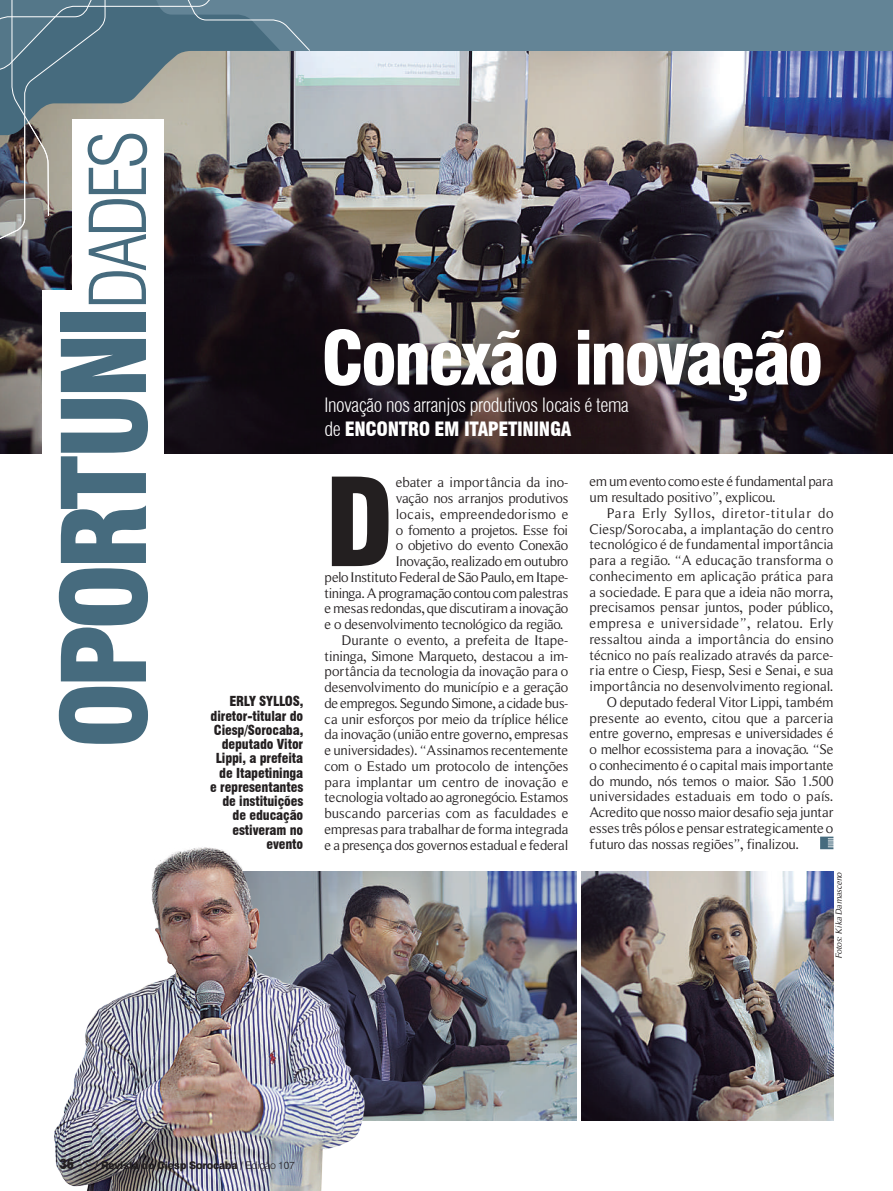
<style>
.page{position:relative;width:893px;height:1191px;background:#fff}
.page>*{position:absolute;margin:0;border:0;box-sizing:border-box;transform-origin:0 0}
.t1{font:900 condensed 118.95px "Swiss 721 BT";color:#231f20}
.t2{font:900 condensed 113.25px "Swiss 721 BT";letter-spacing:-.06em;color:#466b7e}
.t3{font:900 condensed 72px "Swiss 721 BT";letter-spacing:-.04em;color:#fff}
.t4{font:300 condensed 19.35px/24px "Swiss 721 BT";letter-spacing:-.02em;color:#fff}
.t5{font:14.25px/15.8px "Roman Serif";letter-spacing:-.01em;color:#231f20}
.t6{font:14.25px "Roman Serif";letter-spacing:-.03em;color:#231f20}
.t7{font:14.25px "Roman Serif";letter-spacing:-.035em;color:#231f20}
.t8{font:14.25px "Roman Serif";letter-spacing:.01em;color:#231f20}
.t9{font:14.25px "Roman Serif";letter-spacing:.025em;color:#231f20}
.t10{font:14.25px "Roman Serif";letter-spacing:.05em;color:#231f20}
.t11{font:900 condensed 13.5px/14.2px "Swiss 721 BT";letter-spacing:-.01em;color:#231f20;text-align:right}
.t12{font:800 10.5px "Swiss 721 BT";letter-spacing:-.02em;color:#231f20}
.t13{font:italic 9px "Roman Serif";color:#231f20}
.s1{font-weight:300;font-size:76.8px}
.s2{font-weight:900}
.s3{font-weight:300}
</style>
<div class="page">
<img style="left:0;top:51px;width:893px;height:402px">
<div style="left:43px;top:290px;width:121px;height:221px;background:#fff"></div>
<div style="left:72px;top:119px;width:92px;height:221px;background:#fff"></div>
<div style="left:0;top:0;width:893px;height:51px;background:#638496"></div>
<svg style="left:0;top:0;width:311px;height:244px"></svg>
<img style="left:389px;top:872px;width:187px;height:248px">
<img style="left:581px;top:872px;width:252px;height:248px">
<svg style="left:820px;top:836px;width:13px;height:13px"></svg>
<img style="left:54px;top:847px;width:335px;height:344px">
<h2 class="t2" style="left:37px;top:749px;width:620px;rotate:-90deg">OPORTUNI<span class="s1">DADES</span></h2>
<p class="t11" style="left:210px;top:694px;width:95px">ERLY SYLLOS, diretor-titular do<br>Ciesp/Sorocaba, deputado Vitor<br>Lippi, a prefeita de Itapetininga e representantes de instituições de educação estiveram no evento</p>
<h3 class="t3" style="left:321px;top:315px;width:503px">Conexão inovação</h3>
<h3 class="t4" style="left:325px;top:393px;width:306px">Inovação nos arranjos produtivos locais é tema de <span class="s2">ENCONTRO EM ITAPETININGA</span></h3>
<h1 class="t1" style="left:325px;top:451px;width:71px">D</h1>
<p class="t5" style="left:396px;top:474px;width:174px">ebater a importância da ino-</p>
<p class="t5" style="left:396px;top:490px;width:174px">vação nos arranjos produtivos</p>
<p class="t5" style="left:396px;top:506px;width:174px">locais, empreendedorismo e</p>
<p class="t6" style="left:396px;top:521px;width:174px">o fomento a projetos. Esse foi</p>
<p class="t5" style="left:396px;top:537px;width:174px">o objetivo do evento Conexão</p>
<p class="t6" style="left:396px;top:553px;width:174px">Inovação, realizado em outubro</p>
<p class="t6" style="left:325px;top:569px;width:245px">pelo Instituto Federal de São Paulo, em Itape-</p>
<p class="t7" style="left:325px;top:584px;width:245px">tininga. A programação contou com palestras</p>
<p class="t6" style="left:325px;top:600px;width:245px">e mesas redondas, que discutiram a inovação</p>
<p class="t6" style="left:325px;top:616px;width:240px">e o desenvolvimento tecnológico da região.</p>
<p class="t5" style="left:342px;top:632px;width:228px">Durante o evento, a prefeita de Itape-</p>
<p class="t5" style="left:325px;top:648px;width:245px">tininga, Simone Marqueto, destacou a im-</p>
<p class="t5" style="left:325px;top:663px;width:245px">portância da tecnologia da inovação para o</p>
<p class="t5" style="left:325px;top:679px;width:245px">desenvolvimento do município e a geração</p>
<p class="t6" style="left:325px;top:695px;width:245px">de empregos. Segundo Simone, a cidade bus-</p>
<p class="t5" style="left:325px;top:711px;width:245px">ca unir esforços por meio da tríplice hélice</p>
<p class="t5" style="left:325px;top:726px;width:245px">da inovação (união entre governo, empresas</p>
<p class="t5" style="left:325px;top:742px;width:245px">e universidades). “Assinamos recentemente</p>
<p class="t5" style="left:325px;top:758px;width:245px">com o Estado um protocolo de intenções</p>
<p class="t5" style="left:325px;top:774px;width:245px">para implantar um centro de inovação e</p>
<p class="t5" style="left:325px;top:789px;width:245px">tecnologia voltado ao agronegócio. Estamos</p>
<p class="t5" style="left:325px;top:805px;width:245px">buscando parcerias com as faculdades e</p>
<p class="t5" style="left:325px;top:821px;width:245px">empresas para trabalhar de forma integrada</p>
<p class="t5" style="left:325px;top:837px;width:245px">e a presença dos governos estadual e federal</p>
<p class="t5" style="left:590px;top:473px;width:245px">em um evento como este é fundamental para um resultado positivo”, explicou.</p>
<p class="t10" style="left:607px;top:505px;width:228px">Para Erly Syllos, diretor-titular do</p>
<p class="t8" style="left:590px;top:520px;width:245px">Ciesp/Sorocaba, a implantação do centro</p>
<p class="t5" style="left:590px;top:536px;width:245px">tecnológico é de fundamental importância</p>
<p class="t5" style="left:590px;top:552px;width:245px">para a região. “A educação transforma o</p>
<p class="t5" style="left:590px;top:568px;width:245px">conhecimento em aplicação prática para</p>
<p class="t5" style="left:590px;top:584px;width:245px">a sociedade. E para que a ideia não morra,</p>
<p class="t5" style="left:590px;top:599px;width:245px">precisamos pensar juntos, poder público,</p>
<p class="t9" style="left:590px;top:615px;width:245px">empresa e universidade”, relatou. Erly</p>
<p class="t5" style="left:590px;top:631px;width:245px">ressaltou ainda a importância do ensino</p>
<p class="t5" style="left:590px;top:647px;width:245px">técnico no país realizado através da parce-</p>
<p class="t5" style="left:590px;top:662px;width:245px">ria entre o Ciesp, Fiesp, Sesi e Senai, e sua</p>
<p class="t5" style="left:590px;top:678px;width:245px">importância no desenvolvimento regional.</p>
<p class="t5" style="left:607px;top:694px;width:228px">O deputado federal Vitor Lippi, também</p>
<p class="t5" style="left:590px;top:710px;width:245px">presente ao evento, citou que a parceria</p>
<p class="t5" style="left:590px;top:725px;width:245px">entre governo, empresas e universidades é</p>
<p class="t5" style="left:590px;top:741px;width:245px">o melhor ecossistema para a inovação. “Se</p>
<p class="t5" style="left:590px;top:757px;width:245px">o conhecimento é o capital mais importante</p>
<p class="t5" style="left:590px;top:773px;width:245px">do mundo, nós temos o maior. São 1.500</p>
<p class="t5" style="left:590px;top:788px;width:245px">universidades estaduais em todo o país.</p>
<p class="t5" style="left:590px;top:804px;width:245px">Acredito que nosso maior desafio seja juntar</p>
<p class="t5" style="left:590px;top:820px;width:245px">esses três pólos e pensar estrategicamente o</p>
<p class="t5" style="left:590px;top:836px;width:211px">futuro das nossas regiões”, finalizou.</p>
<p class="t13" style="left:833px;top:958px;width:87px;rotate:-90deg">Fotos: Kika Damasceno</p>
<p class="t11" style="left:60px;top:1157px;width:16px">36</p>
<p class="t12" style="left:95px;top:1159px;width:201px">/ Revista do Ciesp Sorocaba <span class="s3">/ Edição 107</span></p>
</div>
